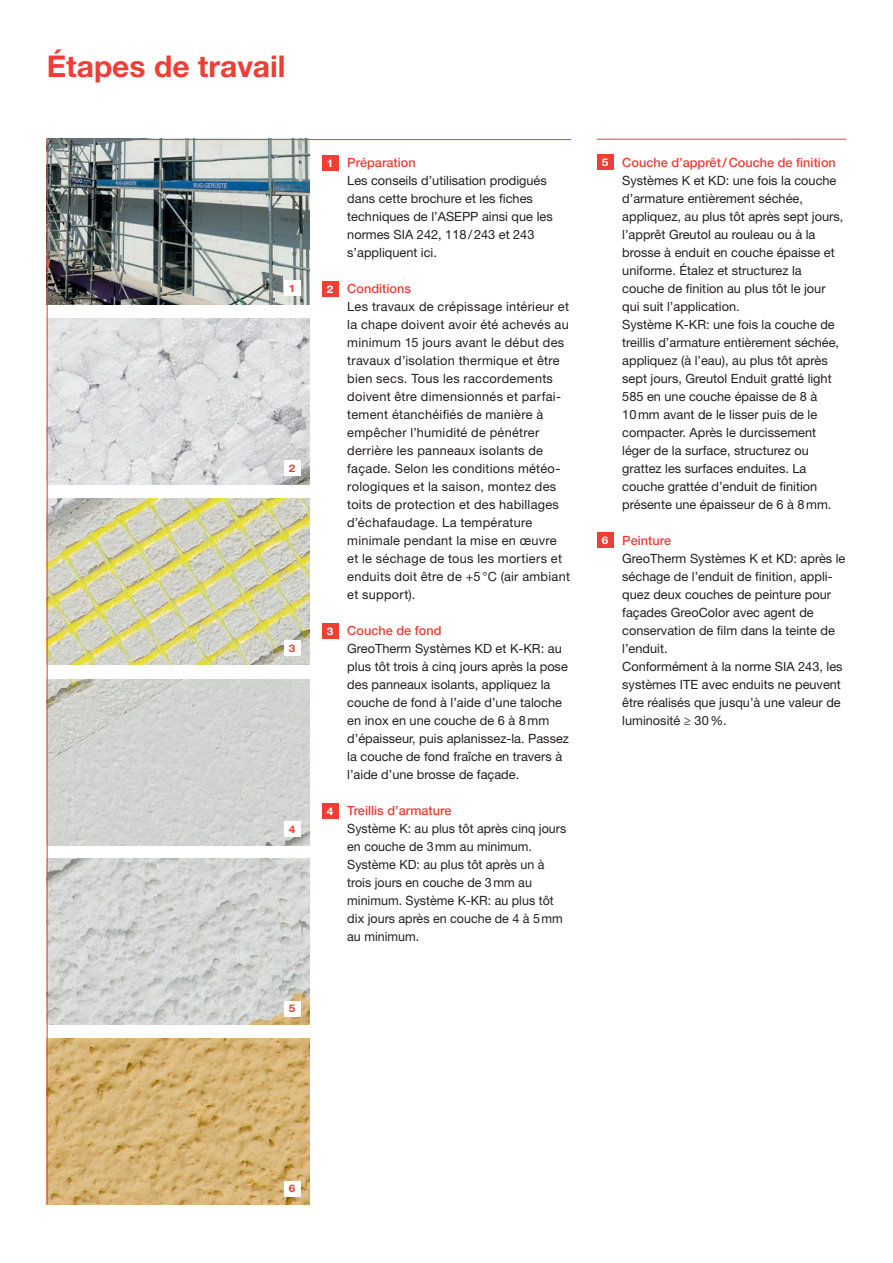
<style>
.page{position:relative;width:893px;height:1263px;background:#fff}
.page>*{position:absolute;margin:0;border:0;box-sizing:border-box;transform-origin:0 0}
.t1{font:700 30px "Helvetica Neue LT Std";color:#ee3e35}
.t2{font:12.75px/18px "Helvetica Neue LT Std";color:#231f20}
.t3{font:12.75px/18px "Helvetica Neue LT Std";letter-spacing:.02em;color:#231f20}
.t4{font:700 10.5px "Helvetica Neue LT Std";color:#ee3e35;scale:1.12 1}
.s1{font-weight:700;font-size:10.5px;color:#fff}
.s2{font-weight:500;color:#ee3e35}
</style>
<div class="page">
<svg style="left:46px;top:139px;width:526px;height:1066px"></svg>
<hr style="left:597px;top:139px;width:249px;height:1px;background:#ee3e35">
<div style="left:597px;top:155px;width:17px;height:15px;background:#ee3e35"></div>
<div style="left:597px;top:533px;width:17px;height:15px;background:#ee3e35"></div>
<div style="left:284px;top:280px;width:16px;height:16px;background:#fff"></div>
<div style="left:284px;top:460px;width:16px;height:16px;background:#fff"></div>
<div style="left:284px;top:641px;width:16px;height:15px;background:#fff"></div>
<div style="left:284px;top:821px;width:16px;height:15px;background:#fff"></div>
<div style="left:284px;top:1001px;width:16px;height:15px;background:#fff"></div>
<div style="left:284px;top:1181px;width:16px;height:15px;background:#fff"></div>
<h1 class="t1" style="left:47px;top:47px;width:240px">Étapes de travail</h1>
<p class="t4" style="left:289px;top:281px;width:7px">1</p>
<p class="t4" style="left:289px;top:461px;width:7px">2</p>
<p class="t4" style="left:289px;top:642px;width:7px">3</p>
<p class="t4" style="left:289px;top:822px;width:7px">4</p>
<p class="t4" style="left:289px;top:1002px;width:7px">5</p>
<p class="t2" style="left:347px;top:153px;width:207px;text-indent:-20px"><span class="s1">1</span> <span class="s2">Préparation<br></span>Les conseils d’utilisation prodigués dans cette brochure et les fiches techniques de l’ASEPP ainsi que les normes SIA 242, 118/243 et 243 s’appliquent ici.</p>
<p class="t3" style="left:347px;top:279px;width:224px;text-indent:-20px"><span class="s1">2</span> <span class="s2">Conditions<br></span>Les travaux de crépissage intérieur et la chape doivent avoir été achevés au minimum 15 jours avant le début des travaux d’isolation thermique et être bien secs. Tous les raccordements doivent être dimensionnés et parfai&shy;tement étanchéifiés de manière à empêcher l’humidité de pénétrer derrière les panneaux isolants de façade. Selon les conditions météo&shy;rologiques et la saison, montez des toits de protection et des habillages d’échafaudage. La température minimale pendant la mise en œuvre et le séchage de tous les mortiers et enduits doit être de +5 °C (air ambiant et support).</p>
<p class="t2" style="left:347px;top:621px;width:223px;text-indent:-20px"><span class="s1">3</span> <span class="s2">Couche de fond<br></span>GreoTherm Systèmes KD et K-KR: au plus tôt trois à cinq jours après la pose des panneaux isolants, appliquez la couche de fond à l’aide d’une taloche en inox en une couche de 6 à 8mm d’épaisseur, puis aplanissez-la. Passez la couche de fond fraîche en travers à l’aide d’une brosse de façade.</p>
<p class="t2" style="left:347px;top:801px;width:220px;text-indent:-20px"><span class="s1">4</span> <span class="s2">Treillis d’armature<br></span>Système K: au plus tôt après cinq jours en couche de 3mm au minimum.<br>Système KD: au plus tôt après un à trois jours en couche de 3mm au minimum. Système K-KR: au plus tôt dix jours après en couche de 4 à 5mm au minimum.</p>
<p class="t2" style="left:622px;top:153px;width:223px;text-indent:-20px"><span class="s1">5</span> <span class="s2">Couche d’apprêt/Couche de finition </span>Systèmes K et KD: une fois la couche d’armature entièrement séchée, appliquez, au plus tôt après sept jours, l’apprêt Greutol au rouleau ou à la brosse à enduit en couche épaisse et uniforme. Étalez et structurez la couche de finition au plus tôt le jour qui suit l’application.<br>Système K-KR: une fois la couche de treillis d’armature entièrement séchée, appliquez (à l’eau), au plus tôt après sept jours, Greutol Enduit gratté light 585 en une couche épaisse de 8 à 10mm avant de le lisser puis de le compacter. Après le durcissement léger de la surface, structurez ou grattez les surfaces enduites. La couche grattée d’enduit de finition présente une épaisseur de 6 à 8mm.</p>
<p class="t2" style="left:622px;top:531px;width:225px;text-indent:-20px"><span class="s1">6</span> <span class="s2">Peinture<br></span>GreoTherm Systèmes K et KD: après le séchage de l’enduit de finition, appli&shy;quez deux couches de peinture pour façades GreoColor avec agent de conservation de film dans la teinte de l’enduit.<br>Conformément à la norme SIA 243, les systèmes ITE avec enduits ne peuvent être réalisés que jusqu’à une valeur de luminosité ≥ 30%.</p>
<p class="t4" style="left:289px;top:1182px;width:7px">6</p>
</div>
